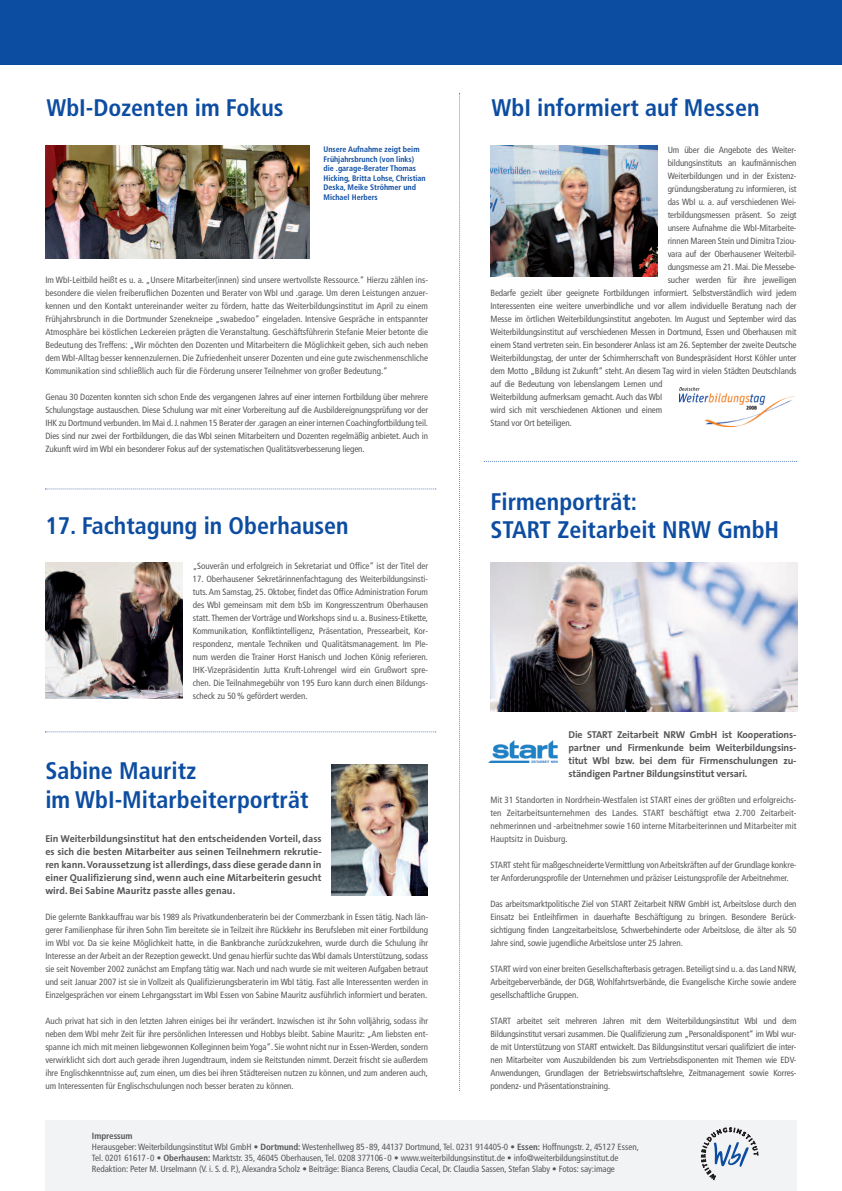
<style>
.page{position:relative;width:842px;height:1191px;background:#fff}
.page>*{position:absolute;margin:0;border:0;box-sizing:border-box;transform-origin:0 0}
.t1{font:700 condensed 24px/28.8px "Frutiger";color:#0d4da1}
.t2{font:700 10px/13px "The Sans";letter-spacing:-.005em;color:#57585a;text-align:justify}
.t3{font:condensed 9px/13px "Frutiger";letter-spacing:-.01em;color:#57585a;text-align:justify}
.t4{font:700 condensed 8px/9.6px "Frutiger";color:#0d4da1}
.s1{font-weight:700}
</style>
<div class="page">
<div style="left:45px;top:1120px;width:752px;height:71px;background:#f2f3f4"></div>
<svg style="left:701px;top:1127px;width:57px;height:52px"></svg>
<svg style="left:459px;top:93px;width:1px;height:997px"></svg>
<svg style="left:45px;top:488px;width:391px;height:1px"></svg>
<svg style="left:45px;top:731px;width:391px;height:1px"></svg>
<svg style="left:484px;top:461px;width:313px;height:1px"></svg>
<img style="left:45px;top:145px;width:264px;height:114px">
<div style="left:0;top:0;width:842px;height:65px;background:#0d4da1"></div>
<img style="left:490px;top:145px;width:168px;height:131px">
<img style="left:490px;top:563px;width:307px;height:148px">
<img style="left:489px;top:740px;width:68px;height:22px">
<img style="left:45px;top:563px;width:138px;height:135px">
<img style="left:332px;top:765px;width:95px;height:130px">
<img style="left:679px;top:387px;width:115px;height:39px">
<h1 class="t1" style="left:46px;top:95px;width:239px">WbI-Dozenten im Fokus</h1>
<p class="t4" style="left:323px;top:145px;width:104px">Unsere Aufnahme zeigt beim<br>Frühjahrsbrunch (von links) die .garage-Berater Thomas<br>Hicking, Britta Lohse, Christian<br>Deska, Meike Ströhmer und<br>Michael Herbers</p>
<p class="t3" style="left:45px;top:274px;width:384px">Im WbI-Leitbild heißt es u. a. „Unsere Mitarbeiter(innen) sind unsere wertvollste Ressource.“ Hierzu zählen ins&shy;besondere die vielen freiberuflichen Dozenten und Berater von WbI und .garage. Um deren Leistungen anzuer&shy;kennen und den Kontakt untereinander weiter zu fördern, hatte das Weiterbildungsinstitut im April zu einem Frühjahrsbrunch in die Dortmunder Szenekneipe „swabedoo“ eingeladen. Intensive Gespräche in entspannter Atmosphäre bei köstlichen Leckereien prägten die Veranstaltung. Geschäftsführerin Stefanie Meier betonte die Bedeutung des Treffens: „Wir möchten den Dozenten und Mitarbeitern die Möglichkeit geben, sich auch neben demWbI-Alltag besser kennenzulernen. Die Zufriedenheit unserer Dozenten und eine gute zwischenmenschliche Kommunikation sind schließlich auch für die Förderung unserer Teilnehmer von großer Bedeutung.“</p>
<p class="t3" style="left:45px;top:391px;width:384px">Genau 30 Dozenten konnten sich schon Ende des vergangenen Jahres auf einer internen Fortbildung über mehrere Schulungstage austauschen. Diese Schulung war mit einer Vorbereitung auf die Ausbildereignungsprüfung vor der IHK zu Dortmund verbunden. Im Mai d.J. nahmen 15 Berater der .garagen an einer internen Coachingfortbildung teil.<br>Dies sind nur zwei der Fortbildungen, die das WbI seinen Mitarbeitern und Dozenten regelmäßig anbietet. Auch in Zukunft wird im WbI ein besonderer Fokus auf der systematischen Qualitätsverbesserung liegen.</p>
<h1 class="t1" style="left:45px;top:513px;width:305px">17. Fachtagung in Oberhausen</h1>
<p class="t3" style="left:193px;top:560px;width:237px">„Souverän und erfolgreich in Sekretariat und Office“ ist der Titel der</p>
<p class="t3" style="left:193px;top:573px;width:237px">17. Oberhausener Sekretärinnenfachtagung des Weiterbildungsinsti&shy;tuts. Am Samstag, 25. Oktober, findet das Office Administration Forum des WbI gemeinsam mit dem bSb im Kongresszentrum Oberhausen statt. Themen der Vorträge und Workshops sind u. a. Business-Etikette, Kommunikation, Konfliktintelligenz, Präsentation, Pressearbeit, Kor&shy;respondenz, mentale Techniken und Qualitätsmanagement. Im Ple&shy;num werden die Trainer Horst Hanisch und Jochen König referieren.<br>IHK-Vizepräsidentin Jutta Kruft-Lohrengel wird ein Grußwort spre&shy;chen. Die Teilnahmegebühr von 195 Euro kann durch einen Bildungs&shy;scheck zu 50 % gefördert werden.</p>
<h1 class="t1" style="left:45px;top:758px;width:265px">Sabine Mauritz<br>im WbI-Mitarbeiterporträt</h1>
<p class="t2" style="left:45px;top:833px;width:278px">Ein Weiterbildungsinstitut hat den entscheidenden Vorteil, dass es sich die besten Mitarbeiter aus seinen Teilnehmern rekrutie&shy;ren kann.Voraussetzung ist allerdings,dass diese gerade dann in einer Qualifizierung sind, wenn auch eine Mitarbeiterin gesucht wird. Bei Sabine Mauritz passte alles genau.</p>
<p class="t3" style="left:45px;top:911px;width:384px">Die gelernte Bankkauffrau war bis 1989 als Privatkundenberaterin bei der Commerzbank in Essen tätig. Nach län&shy;gerer Familienphase für ihren Sohn Tim bereitete sie in Teilzeit ihre Rückkehr ins Berufsleben mit einer Fortbildung im WbI vor. Da sie keine Möglichkeit hatte, in die Bankbranche zurückzukehren, wurde durch die Schulung ihr Interesse an derArbeit an der Rezeption geweckt. Und genau hierfür suchte dasWbI damals Unterstützung, sodass sie seit November 2002 zunächst am Empfang tätig war. Nach und nach wurde sie mit weiteren Aufgaben betraut und seit Januar 2007 ist sie in Vollzeit als Qualifizierungsberaterin im WbI tätig. Fast alle Interessenten werden in Einzelgesprächen vor einem Lehrgangsstart im WbI Essen von Sabine Mauritz ausführlich informiert und beraten.</p>
<p class="t3" style="left:45px;top:1015px;width:384px">Auch privat hat sich in den letzten Jahren einiges bei ihr verändert. Inzwischen ist ihr Sohn volljährig, sodass ihr neben dem WbI mehr Zeit für ihre persönlichen Interessen und Hobbys bleibt. Sabine Mauritz: „Am liebsten ent&shy;spanne ich mich mit meinen liebgewonnen Kolleginnen beimYoga“. Sie wohnt nicht nur in Essen-Werden, sondern verwirklicht sich dort auch gerade ihren Jugendtraum, indem sie Reitstunden nimmt. Derzeit frischt sie außerdem ihre Englischkenntnisse auf, zum einen, um dies bei ihren Städtereisen nutzen zu können, und zum anderen auch, um Interessenten für Englischschulungen noch besser beraten zu können.</p>
<h1 class="t1" style="left:491px;top:95px;width:270px">WbI informiert auf Messen</h1>
<p class="t3" style="left:668px;top:144px;width:130px">Um über die Angebote des Weiter-</p>
<p class="t3" style="left:668px;top:157px;width:130px">bildungsinstituts an kaufmännischen</p>
<p class="t3" style="left:668px;top:170px;width:130px">Weiterbildungen und in der Existenz-</p>
<p class="t3" style="left:668px;top:183px;width:130px">gründungsberatung zu informieren, ist</p>
<p class="t3" style="left:668px;top:196px;width:130px">das WbI u. a. auf verschiedenen Wei-</p>
<p class="t3" style="left:668px;top:209px;width:130px">terbildungsmessen präsent. So zeigt</p>
<p class="t3" style="left:668px;top:222px;width:130px">unsere Aufnahme die WbI-Mitarbeite-</p>
<p class="t3" style="left:668px;top:235px;width:130px">rinnen Mareen Stein und Dimitra Tziou-</p>
<p class="t3" style="left:668px;top:248px;width:130px">vara auf der Oberhausener Weiterbil-</p>
<p class="t3" style="left:668px;top:261px;width:130px">dungsmesse am 21. Mai. Die Messebe-</p>
<p class="t3" style="left:668px;top:274px;width:130px">sucher werden für ihre jeweiligen</p>
<p class="t3" style="left:490px;top:287px;width:308px">Bedarfe gezielt über geeignete Fortbildungen informiert. Selbstverständlich wird jedem</p>
<p class="t3" style="left:490px;top:300px;width:308px">Interessenten eine weitere unverbindliche und vor allem individuelle Beratung nach der</p>
<p class="t3" style="left:490px;top:313px;width:308px">Messe im örtlichen Weiterbildungsinstitut angeboten. Im August und September wird das</p>
<p class="t3" style="left:490px;top:326px;width:308px">Weiterbildungsinstitut auf verschiedenen Messen in Dortmund, Essen und Oberhausen mit</p>
<p class="t3" style="left:490px;top:339px;width:308px">einem Stand vertreten sein. Ein besonderer Anlass ist am 26. September der zweite Deutsche</p>
<p class="t3" style="left:490px;top:352px;width:308px">Weiterbildungstag, der unter der Schirmherrschaft von Bundespräsident Horst Köhler unter</p>
<p class="t3" style="left:490px;top:365px;width:308px">dem Motto „Bildung ist Zukunft“ steht. An diesem Tag wird in vielen Städten Deutschlands</p>
<p class="t3" style="left:490px;top:378px;width:173px">auf die Bedeutung von lebenslangem Lernen und</p>
<p class="t3" style="left:490px;top:391px;width:173px">Weiterbildung aufmerksam gemacht. Auch das WbI</p>
<p class="t3" style="left:490px;top:404px;width:173px">wird sich mit verschiedenen Aktionen und einem</p>
<p class="t3" style="left:490px;top:417px;width:83px">Stand vor Ort beteiligen.</p>
<h1 class="t1" style="left:490px;top:489px;width:290px">Firmenporträt:<br>START Zeitarbeit NRW GmbH</h1>
<p class="t2" style="left:568px;top:729px;width:230px">Die START Zeitarbeit NRW GmbH ist Kooperations&shy;partner und Firmenkunde beim Weiterbildungsins&shy;titut WbI bzw. bei dem für Firmenschulungen zu&shy;ständigen Partner Bildungsinstitut versari.</p>
<p class="t3" style="left:490px;top:794px;width:308px">Mit 31 Standorten in Nordrhein-Westfalen ist START eines der größten und erfolgreichs&shy;ten Zeitarbeitsunternehmen des Landes. START beschäftigt etwa 2.700 Zeitarbeit&shy;nehmerinnen und -arbeitnehmer sowie 160 interne Mitarbeiterinnen und Mitarbeiter mit Hauptsitz in Duisburg.</p>
<p class="t3" style="left:490px;top:859px;width:308px">START steht für maßgeschneiderteVermittlung vonArbeitskräften auf der Grundlage konkre&shy;ter Anforderungsprofile der Unternehmen und präziser Leistungsprofile der Arbeitnehmer.</p>
<p class="t3" style="left:490px;top:898px;width:308px">Das arbeitsmarktpolitische Ziel von START Zeitarbeit NRW GmbH ist, Arbeitslose durch den Einsatz bei Entleihfirmen in dauerhafte Beschäftigung zu bringen. Besondere Berück&shy;sichtigung finden Langzeitarbeitslose, Schwerbehinderte oder Arbeitslose, die älter als 50<br>Jahre sind, sowie jugendliche Arbeitslose unter 25 Jahren.</p>
<p class="t3" style="left:490px;top:963px;width:308px">START wird von einer breiten Gesellschafterbasis getragen. Beteiligt sind u. a. das Land NRW, Arbeitgeberverbände, der DGB, Wohlfahrtsverbände, die Evangelische Kirche sowie andere gesellschaftliche Gruppen.</p>
<p class="t3" style="left:490px;top:1015px;width:308px">START arbeitet seit mehreren Jahren mit dem Weiterbildungsinstitut WbI und dem Bildungsinstitut versari zusammen. Die Qualifizierung zum „Personaldisponent“ im WbI wur&shy;de mit Unterstützung von START entwickelt. Das Bildungsinstitut versari qualifiziert die inter&shy;nen Mitarbeiter vom Auszubildenden bis zum Vertriebsdisponenten mit Themen wie EDV-Anwendungen, Grundlagen der Betriebswirtschaftslehre, Zeitmanagement sowie Korres&shy;pondenz- und Präsentationstraining.</p>
<p class="t3" style="left:92px;top:1130px;width:548px;line-height:11px;text-align:left"><span class="s1">Impressum<br></span>Herausgeber:Weiterbildungsinstitut WbI GmbH • <span class="s1">Dortmund:</span> Westenhellweg 85-89, 44137 Dortmund, Tel. 0231 914405-0 • <span class="s1">Essen:</span> Hoffnungstr. 2, 45127 Essen, Tel. 0201 61617-0 • <span class="s1">Oberhausen:</span> Marktstr. 35, 46045 Oberhausen, Tel. 0208 377106-0 • www.weiterbildungsinstitut.de • info@weiterbildungsinstitut.de Redaktion: Peter M. Urselmann (V. i. S. d. P.),Alexandra Scholz • Beiträge: Bianca Berens, Claudia Cecal, Dr. Claudia Sassen, Stefan Slaby • Fotos: say:image</p>
</div>
